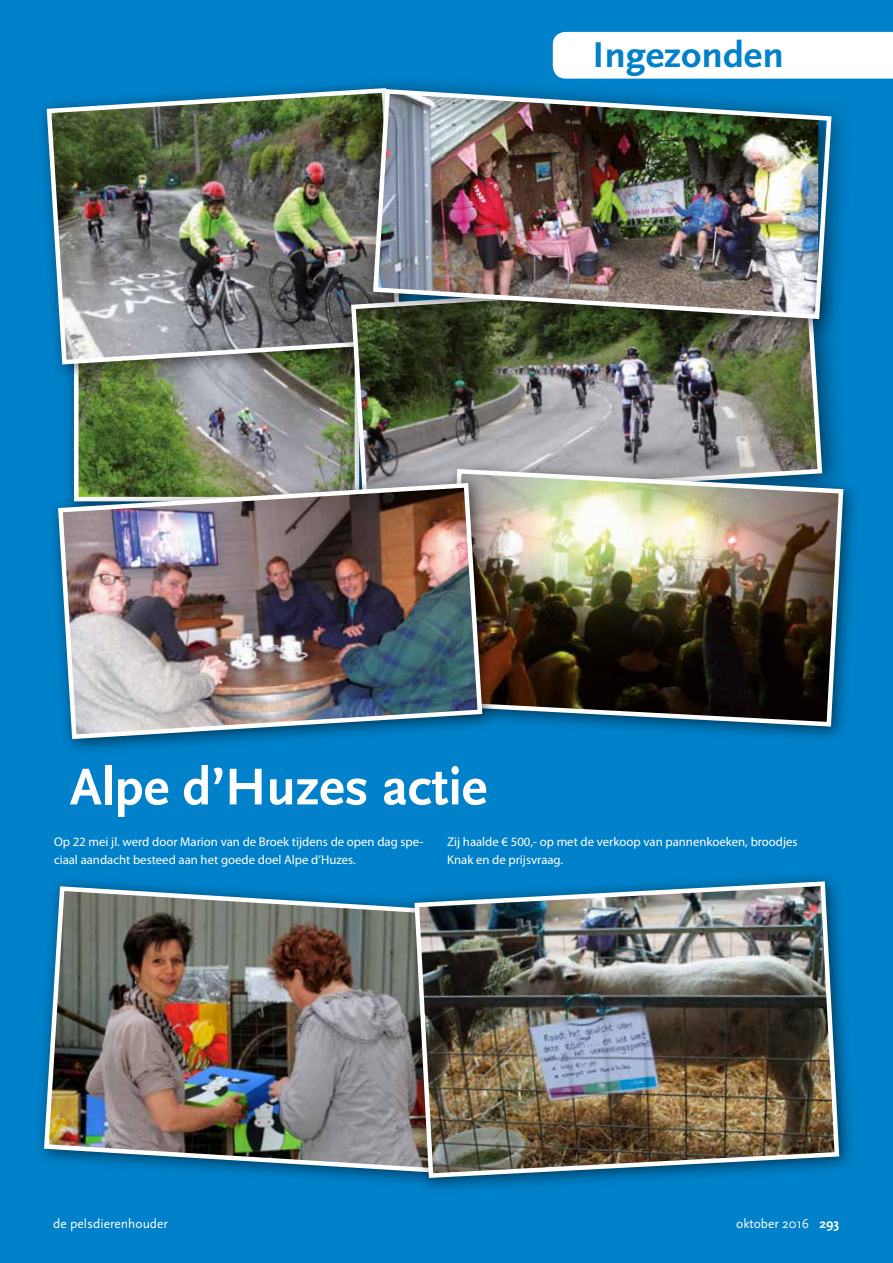
<style>
.page{position:relative;width:893px;height:1263px;background:#0081c9}
.page>*{position:absolute;margin:0;border:0;box-sizing:border-box;transform-origin:0 0}
.t1{font:54px "Scala Sans Bold LF";color:#fff}
.t2{font:700 37.5px "Scala Sans";color:#0081c9;scale:1.05 1}
.t3{font:13.5px "Scala Sans";color:#fff}
.t4{font:12.75px/18px "Myriad Pro";color:#fff}
.s1{font-weight:700}
</style>
<div class="page">
<img style="left:42px;top:884px;width:362px;height:291px">
<div style="left:404px;top:870px;width:452px;height:324px;background:#000;opacity:.56"></div>
<img style="left:412px;top:879px;width:430px;height:301px">
<div style="left:553px;top:32px;width:340px;height:47px;background:#fff"></div>
<img style="left:79px;top:381px;width:256px;height:91px">
<div style="left:36px;top:77px;width:382px;height:304px;background:#000;opacity:.56"></div>
<img style="left:44px;top:86px;width:314px;height:281px">
<div style="left:335px;top:260px;width:513px;height:267px;background:#000;opacity:.56"></div>
<img style="left:349px;top:274px;width:476px;height:198px">
<div style="left:358px;top:74px;width:497px;height:269px;background:#000;opacity:.56"></div>
<img style="left:371px;top:87px;width:463px;height:234px">
<div style="left:434px;top:458px;width:426px;height:285px;background:#000;opacity:.56"></div>
<img style="left:443px;top:467px;width:403px;height:262px">
<div style="left:47px;top:472px;width:452px;height:284px;background:#000;opacity:.56"></div>
<img style="left:56px;top:481px;width:429px;height:260px">
<h2 class="t2" style="left:593px;top:35px;width:184px">Ingezonden</h2>
<h1 class="t1" style="left:70px;top:758px;width:419px">Alpe d’Huzes actie</h1>
<p class="t4" style="left:54px;top:833px;width:371px">Op 22 mei jl. werd door Marion van de Broek tijdens de open dag spe&shy;ciaal aandacht besteed aan het goede doel Alpe d’Huzes.</p>
<p class="t4" style="left:447px;top:833px;width:352px">Zij haalde € 500,- op met de verkoop van pannenkoeken, broodjes<br>Knak en de prijsvraag.</p>
<p class="t3" style="left:53px;top:1216px;width:116px">de pelsdierenhouder</p>
<p class="t3" style="left:736px;top:1216px;width:104px">oktober 2016 <span class="s1">293</span></p>
</div>
